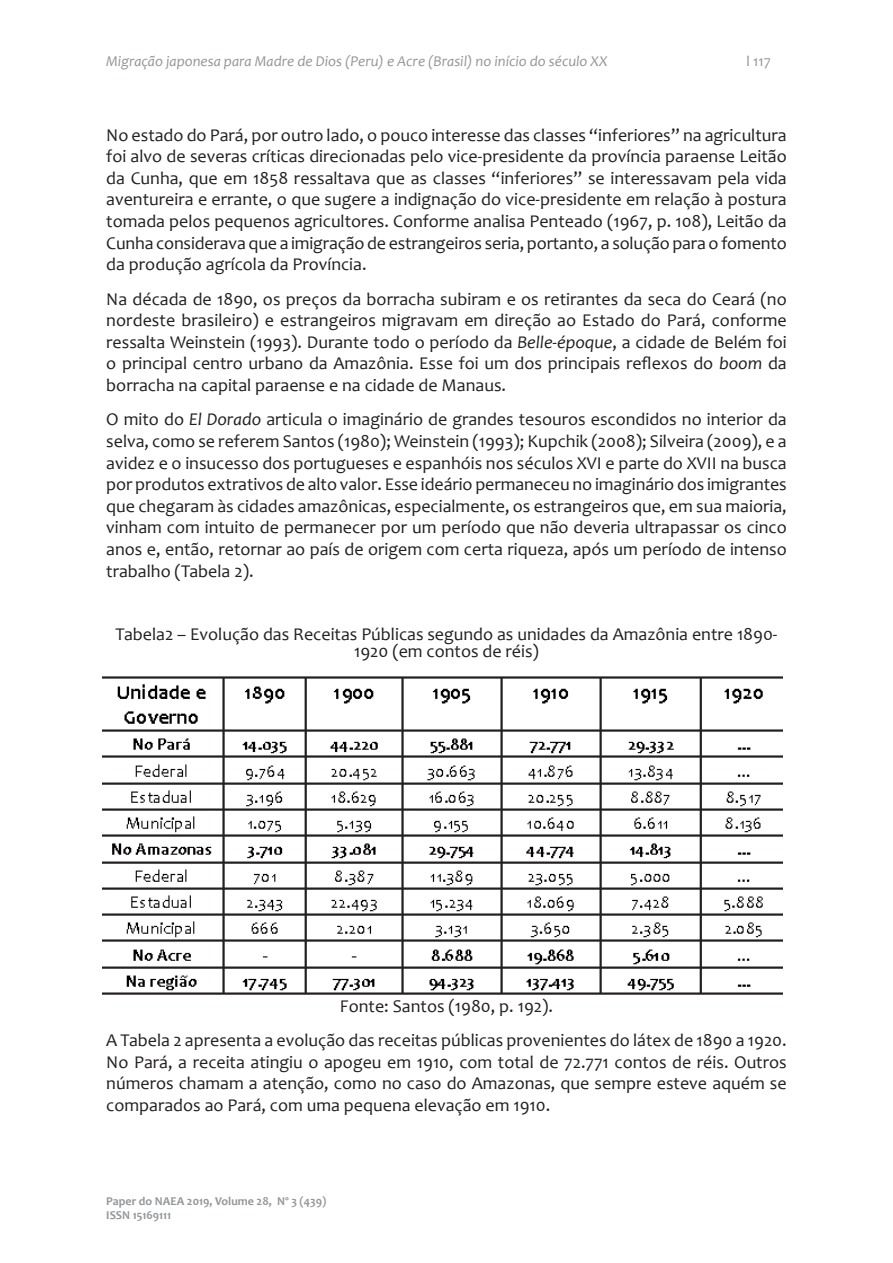
<style>
.page{position:relative;width:893px;height:1263px;background:#fff}
.page>*{position:absolute;margin:0;border:0;box-sizing:border-box;transform-origin:0 0}
.paragrafo{font:18px/21.6px "Candara";color:#231f20;text-align:justify}
.t1{font:italic 15px "Candara";color:#939598}
.t2{font:15px "Candara";color:#939598}
.t3{font:700 12px/14.4px "Candara";color:#939598}
.s1{font-style:italic}
</style>
<div class="page">
<img style="left:102px;top:676px;width:681px;height:319px">
<p class="t1" style="left:106px;top:52px;width:503px">Migração japonesa para Madre de Dios (Peru) e Acre (Brasil) no início do século XX</p>
<p class="t2" style="left:746px;top:52px;width:26px">l 117</p>
<p class="paragrafo" style="left:106px;top:124px;width:682px">No estado do Pará, por outro lado, o pouco interesse das classes “inferiores” na agricultura foi alvo de severas críticas direcionadas pelo vice-presidente da província paraense Leitão da Cunha, que em 1858 ressaltava que as classes “inferiores” se interessavam pela vida aventureira e errante, o que sugere a indignação do vice-presidente em relação à postura tomada pelos pequenos agricultores. Conforme analisa Penteado (1967, p. 108), Leitão da Cunha considerava que a imigração de estrangeiros seria, portanto, a solução para o fomento da produção agrícola da Província.</p>
<p class="paragrafo" style="left:106px;top:288px;width:682px">Na década de 1890, os preços da borracha subiram e os retirantes da seca do Ceará (no nordeste brasileiro) e estrangeiros migravam em direção ao Estado do Pará, conforme ressalta Weinstein (1993). Durante todo o período da <span class="s1">Belle-époque</span>, a cidade de Belém foi o principal centro urbano da Amazônia. Esse foi um dos principais reflexos do <span class="s1">boom</span> da borracha na capital paraense e na cidade de Manaus.</p>
<p class="paragrafo" style="left:106px;top:409px;width:682px">O mito do <span class="s1">El Dorado</span> articula o imaginário de grandes tesouros escondidos no interior da selva, como se referem Santos (1980); Weinstein (1993); Kupchik (2008); Silveira (2009), e a avidez e o insucesso dos portugueses e espanhóis nos séculos XVI e parte do XVII na busca por produtos extrativos de alto valor. Esse ideário permaneceu no imaginário dos imigrantes que chegaram às cidades amazônicas, especialmente, os estrangeiros que, em sua maioria, vinham com intuito de permanecer por um período que não deveria ultrapassar os cinco anos e, então, retornar ao país de origem com certa riqueza, após um período de intenso trabalho (Tabela 2).</p>
<p class="paragrafo" style="left:116px;top:626px;width:663px;line-height:16.5px;text-align:center">Tabela2 – Evolução das Receitas Públicas segundo as unidades da Amazônia entre 1890-<br>1920 (em contos de réis)</p>
<p class="paragrafo" style="left:340px;top:995px;width:215px">Fonte: Santos (1980, p. 192).</p>
<p class="paragrafo" style="left:106px;top:1029px;width:682px">A Tabela 2 apresenta a evolução das receitas públicas provenientes do látex de 1890 a 1920.<br>No Pará, a receita atingiu o apogeu em 1910, com total de 72.771 contos de réis. Outros números chamam a atenção, como no caso do Amazonas, que sempre esteve aquém se comparados ao Pará, com uma pequena elevação em 1910.</p>
<p class="t3" style="left:106px;top:1193px;width:222px">Paper do NAEA 2019, Volume 28, Nº 3 (439)<br>ISSN 15169111</p>
</div>
